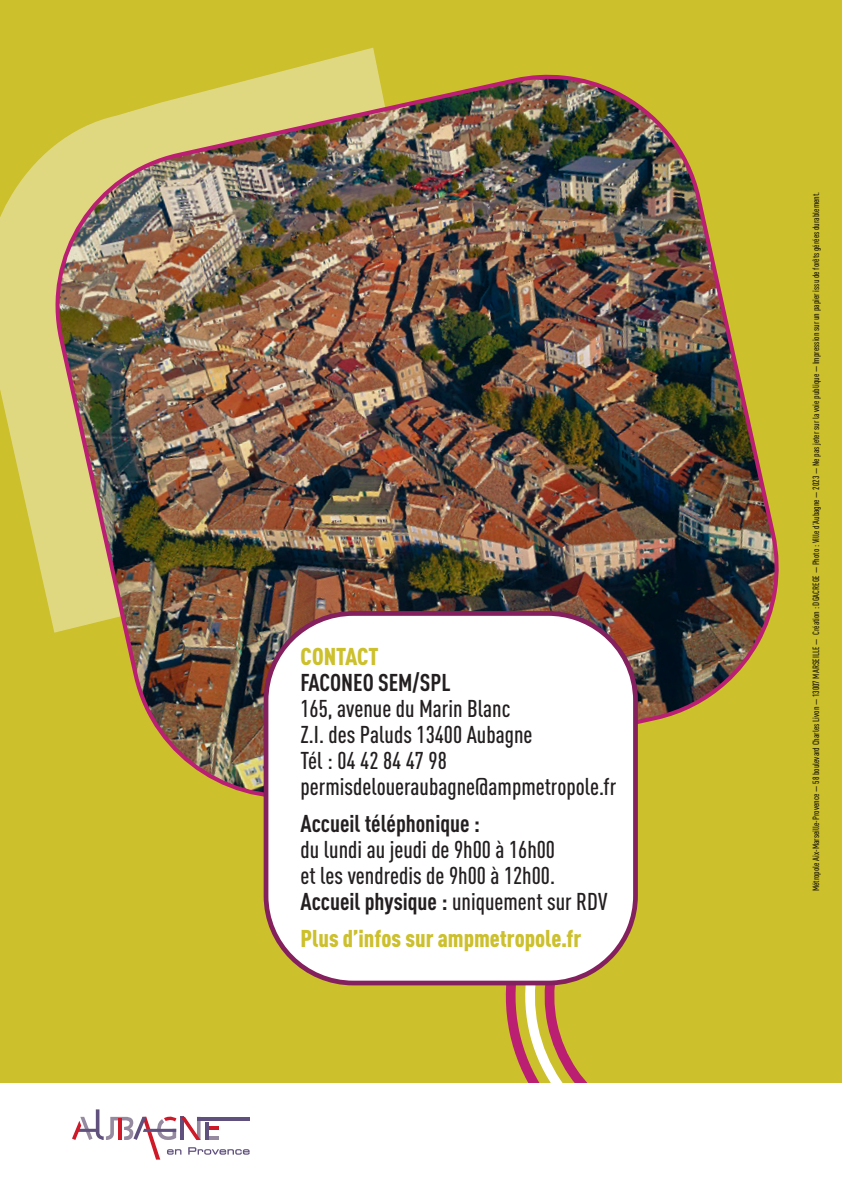
<style>
.page{position:relative;width:842px;height:1191px;background:#fff}
.page>*{position:absolute;margin:0;border:0;box-sizing:border-box;transform-origin:0 0}
.t1{font:500 condensed 24px/26px "DIN Pro";color:#231f20}
.t2{font:700 condensed 24px "DIN Pro";color:#231f20}
.t3{font:900 condensed 24px "DIN Pro";color:#ccc02d}
.t4{font:500 condensed 9px "DIN Pro";color:#231f20}
.s1{font-weight:700}
.s2{font-weight:500}
</style>
<div class="page">
<div style="left:0;top:0;width:842px;height:1086px;background:#ccc02d"></div>
<svg style="left:505px;top:987px;width:83px;height:96px"></svg>
<svg style="left:0;top:48px;width:378px;height:533px"></svg>
<img style="left:43px;top:71px;width:736px;height:725px">
<div style="left:0;top:1083px;width:842px;height:108px;background:#fff"></div>
<svg style="left:261px;top:608px;width:379px;height:379px;background:#f2ece9"></svg>
<svg style="left:72px;top:1109px;width:178px;height:50px"></svg>
<p class="t3" style="left:300px;top:638px;width:80px">CONTACT</p>
<p class="t1" style="left:300px;top:667px;width:211px"><span class="s1">FACONEO SEM/SPL<br></span>165, avenue du Marin Blanc</p>
<p class="t1" style="left:300px;top:719px;width:234px">Z.I. des Paluds 13400 Aubagne</p>
<p class="t1" style="left:300px;top:745px;width:317px">Tél : 04 42 84 47 98 permisdeloueraubagne@ampmetropole.fr</p>
<p class="t2" style="left:300px;top:806px;width:181px">Accueil téléphonique :</p>
<p class="t1" style="left:300px;top:835px;width:256px">du lundi au jeudi de 9h00 à 16h00 et les vendredis de 9h00 à 12h00.</p>
<p class="t2" style="left:300px;top:884px;width:308px">Accueil physique : <span class="s2">uniquement sur RDV</span></p>
<p class="t3" style="left:300px;top:920px;width:282px">Plus d’infos sur ampmetropole.fr</p>
<p class="t4" style="left:809px;top:891px;width:701px;rotate:-90deg">Métropole Aix-Marseille-Provence — 58 boulevard Charles Livon — 13007 MARSEILLE — Création : DGACREGE — Photo : Ville d’Aubagne — 2023 — Ne pas jeter sur la voie publique — Impression sur un papier issu de forêts gérées durablement.</p>
</div>
